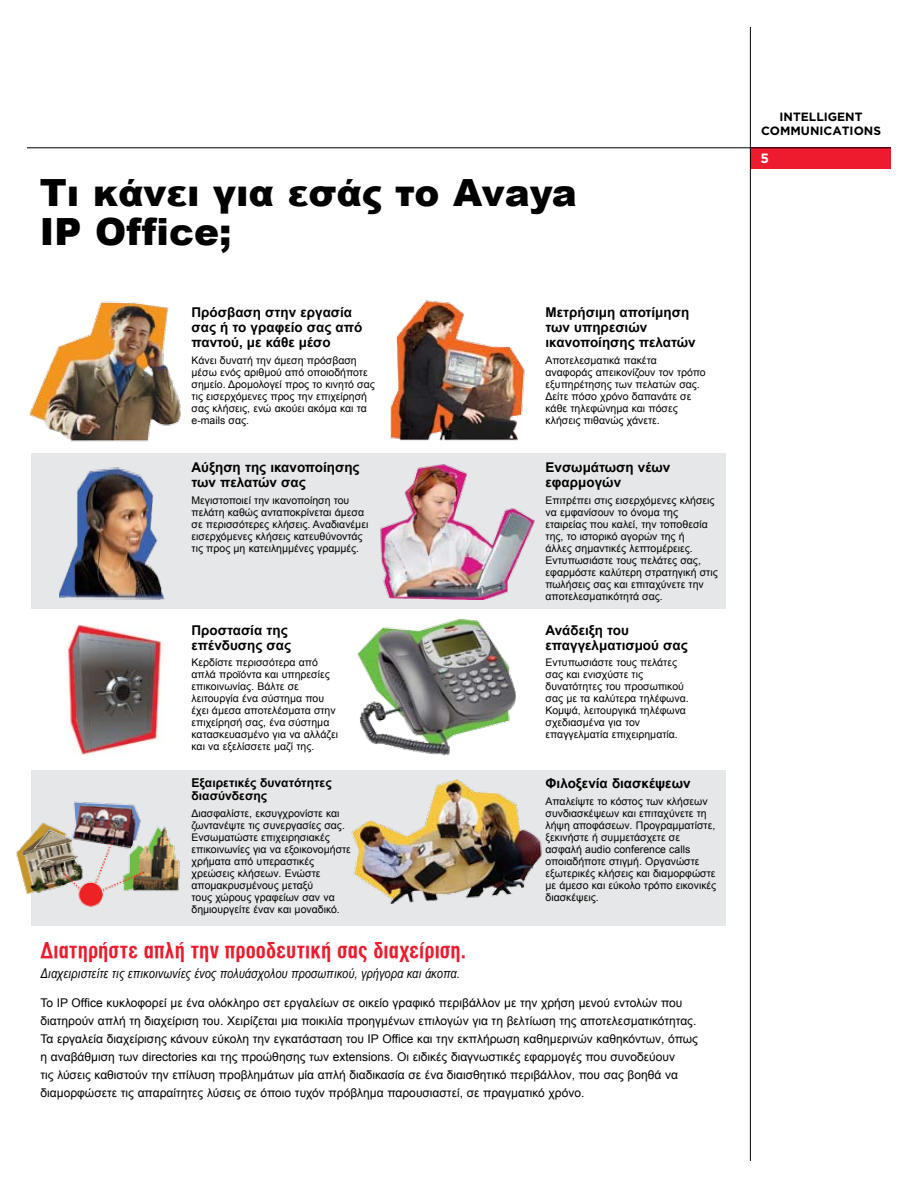
<style>
.page{position:relative;width:918px;height:1188px;background:#fff}
.page>*{position:absolute;margin:0;border:0;box-sizing:border-box;transform-origin:0 0}
.t1{font:900 37.5px/39px "Arial";color:#000}
.t2{font:21.75px "UB Helvetica Cond Bold";letter-spacing:.005em;color:#ed1b2d}
.t3{font:700 13.5px/15px "Arial";color:#000}
.t4{font:italic 13.5px "Arial Narrow";color:#000}
.t5{font:700 13.5px "Gotham";color:#fff}
.t6{font:700 12.15px "Arial";color:#000}
.t7{font:12px/18px "Arial";color:#000}
.t8{font:700 12px/13.5px "Gotham";color:#000;text-align:center}
.t9{font:10.5px/12px "Arial";color:#000}
</style>
<div class="page">
<div style="left:31px;top:770px;width:695px;height:155px;background:#e6e7e8"></div>
<div style="left:31px;top:453px;width:695px;height:156px;background:#e6e7e8"></div>
<img style="left:380px;top:464px;width:155px;height:136px">
<img style="left:29px;top:301px;width:152px;height:141px">
<img style="left:59px;top:467px;width:106px;height:133px">
<img style="left:390px;top:300px;width:135px;height:141px">
<img style="left:357px;top:618px;width:159px;height:138px">
<img style="left:15px;top:801px;width:165px;height:106px">
<img style="left:351px;top:779px;width:191px;height:125px">
<div style="left:750px;top:147px;width:141px;height:22px;background:#ed1b2d"></div>
<hr style="left:27px;top:147px;width:864px;height:1px;background:#000">
<hr style="left:750px;top:27px;width:1px;height:1134px;background:#000">
<img style="left:67px;top:625px;width:96px;height:130px">
<h1 class="t1" style="left:40px;top:172px;width:539px">Τι κάνει για εσάς το Avaya<br>IP Office;</h1>
<p class="t3" style="left:192px;top:305px;width:172px">Πρόσβαση στην εργασία σας ή το γραφείο σας από παντού, με κάθε μέσο</p>
<p class="t9" style="left:192px;top:354px;width:185px">Κάνει δυνατή την άμεση πρόσβαση μέσω ενός αριθμού από οποιοδήποτε σημείο. Δρομολογεί προς το κινητό σας τις εισερχόμενες προς την επιχείρησή σας κλήσεις, ενώ ακούει ακόμα και τα e-mails σας.</p>
<p class="t3" style="left:192px;top:460px;width:170px">Αύξηση της ικανοποίησης των πελατών σας</p>
<p class="t9" style="left:192px;top:494px;width:178px">Μεγιστοποιεί την ικανοποίηση του πελάτη καθώς ανταποκρίνεται άμεσα σε περισσότερες κλήσεις. Αναδιανέμει εισερχόμενες κλήσεις κατευθύνοντάς τις προς μη κατειλημμένες γραμμές.</p>
<p class="t3" style="left:192px;top:624px;width:101px">Προστασία της επένδυσης σας</p>
<p class="t9" style="left:192px;top:656px;width:148px">Κερδίστε περισσότερα από απλά προϊόντα και υπηρεσίες επικοινωνίας. Βάλτε σε λειτουργία ένα σύστημα που έχει άμεσα αποτελέσματα στην επιχείρησή σας, ένα σύστημα κατασκευασμένο για να αλλάζει και να εξελίσσετε μαζί της.</p>
<p class="t3" style="left:546px;top:305px;width:152px">Μετρήσιμη αποτίμηση των υπηρεσιών ικανοποίησης πελατών</p>
<p class="t9" style="left:546px;top:354px;width:162px">Αποτελεσματικά πακέτα αναφοράς απεικονίζουν τον τρόπο εξυπηρέτησης των πελατών σας.<br>Δείτε πόσο χρόνο δαπανάτε σε κάθε τηλεφώνημα και πόσες κλήσεις πιθανώς χάνετε.</p>
<p class="t3" style="left:546px;top:460px;width:126px">Ενσωμάτωση νέων εφαρμογών</p>
<p class="t9" style="left:546px;top:494px;width:174px">Επιτρέπει στις εισερχόμενες κλήσεις να εμφανίσουν το όνομα της εταιρείας που καλεί, την τοποθεσία της, το ιστορικό αγορών της ή<br>άλλες σημαντικές λεπτομέρειες.<br>Εντυπωσιάστε τους πελάτες σας, εφαρμόστε καλύτερη στρατηγική στις πωλήσεις σας και επιταχύνετε την αποτελεσματικότητά σας.</p>
<p class="t3" style="left:546px;top:624px;width:144px">Ανάδειξη του επαγγελματισμού σας</p>
<p class="t9" style="left:546px;top:656px;width:145px">Εντυπωσιάστε τους πελάτες σας και ενισχύστε τις δυνατότητες του προσωπικού σας με τα καλύτερα τηλέφωνα.<br>Κομψά, λειτουργικά τηλέφωνα σχεδιασμένα για τον επαγγελματία επιχειρηματία.</p>
<p class="t6" style="left:192px;top:775px;width:142px">Εξαιρετικές δυνατότητες</p>
<p class="t3" style="left:546px;top:776px;width:147px">Φιλοξενία διασκέψεων</p>
<p class="t6" style="left:192px;top:788px;width:77px">διασύνδεσης</p>
<p class="t9" style="left:192px;top:807px;width:161px">Διασφαλίστε, εκσυγχρονίστε και ζωντανέψτε τις συνεργασίες σας.<br>Ενσωματώστε επιχειρησιακές επικοινωνίες για να εξοικονομήστε χρήματα από υπεραστικές χρεώσεις κλήσεων. Ενώστε απομακρυσμένους μεταξύ<br>τους χώρους γραφείων σαν να δημιουργείτε έναν και μοναδικό.</p>
<p class="t9" style="left:546px;top:795px;width:172px">Απαλείψτε το κόστος των κλήσεων συνδιασκέψεων και επιταχύνετε τη λήψη αποφάσεων. Προγραμματίστε, ξεκινήστε ή συμμετάσχετε σε ασφαλή audio conference calls οποιαδήποτε στιγμή. Οργανώστε εξωτερικές κλήσεις και διαμορφώστε με άμεσο και εύκολο τρόπο εικονικές διασκέψεις.</p>
<h2 class="t2" style="left:40px;top:938px;width:427px">Διατηρήστε απλή την προοδευτική σας διαχείριση.</h2>
<p class="t4" style="left:40px;top:964px;width:421px">Διαχειριστείτε τις επικοινωνίες ένος πολυάσχολου προσωπικού, γρήγορα και άκοπα.</p>
<p class="t7" style="left:40px;top:994px;width:659px">To IP Office κυκλοφορεί με ένα ολόκληρο σετ εργαλείων σε οικείο γραφικό περιβάλλον με την χρήση μενού εντολών που διατηρούν απλή τη διαχείριση του. Χειρίζεται μια ποικιλία προηγμένων επιλογών για τη βελτίωση της αποτελεσματικότητας.<br>Τα εργαλεία διαχείρισης κάνουν εύκολη την εγκατάσταση του IP Office και την εκπλήρωση καθημερινών καθηκόντων, όπως η αναβάθμιση των directories και της προώθησης των extensions. Οι ειδικές διαγνωστικές εφαρμογές που συνοδεύουν<br>τις λύσεις καθιστούν την επίλυση προβλημάτων μία απλή διαδικασία σε ένα διαισθητικό περιβάλλον, που σας βοηθά να διαμορφώσετε τις απαραίτητες λύσεις σε όποιο τυχόν πρόβλημα παρουσιαστεί, σε πραγματικό χρόνο.</p>
<p class="t8" style="left:761px;top:110px;width:121px">INTELLIGENT<br>COMMUNICATIONS</p>
<p class="t5" style="left:761px;top:150px;width:10px">5</p>
</div>
